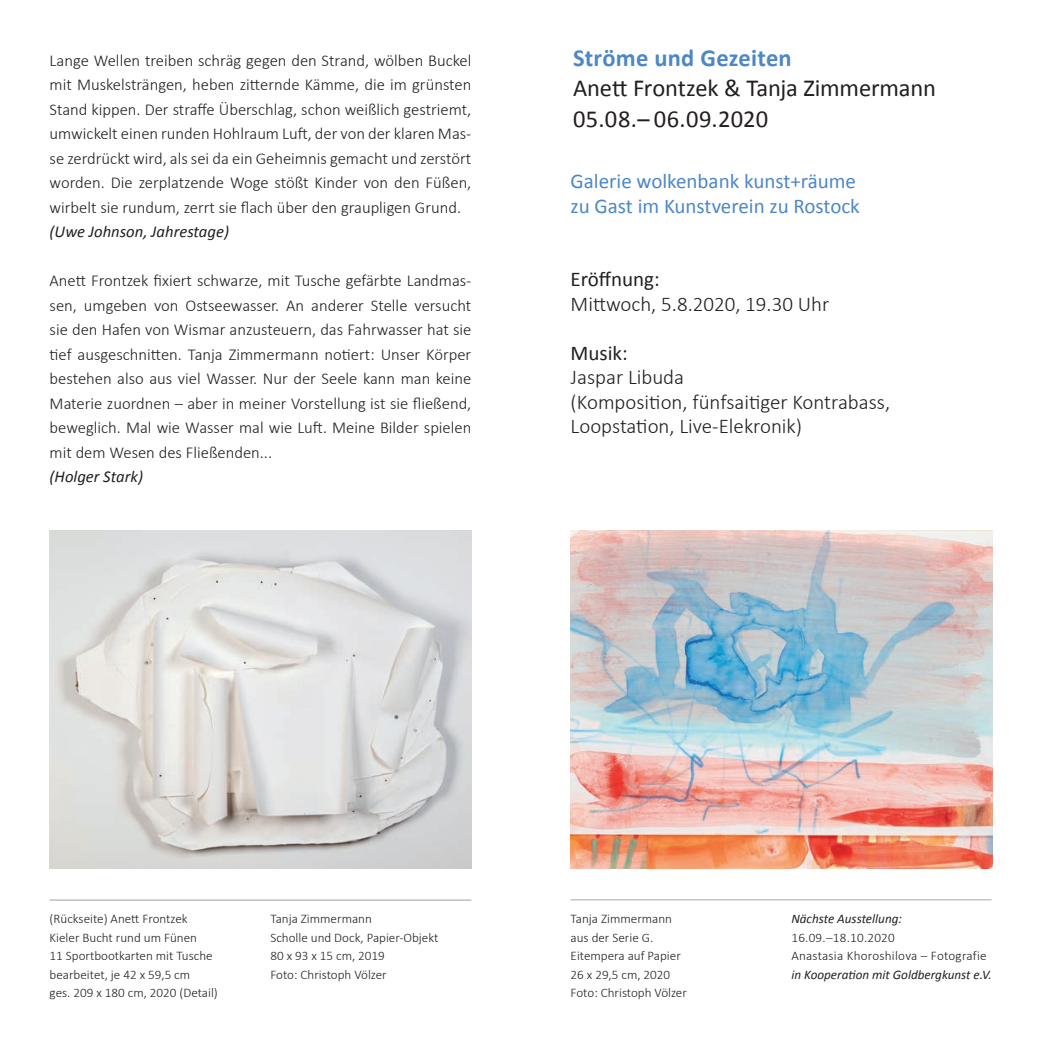
<style>
.page{position:relative;width:1042px;height:1042px;background:#fff}
.page>*{position:absolute;margin:0;border:0;box-sizing:border-box;transform-origin:0 0}
.t1{font:24.5px/30.6px "Calibri";letter-spacing:-.005em;color:#231f20}
.t2{font:700 24.5px "Calibri";letter-spacing:.01em;color:#4d87c6}
.t3{font:300 21px/24.5px "Calibri";color:#231f20}
.t4{font:21px/24.5px "Calibri";color:#4d87c6}
.t5{font:21px "Calibri";color:#231f20}
.t6{font:300 16.62px/24.5px "Calibri";color:#231f20;text-align:justify}
.t7{font:italic 16.62px "Calibri";color:#231f20}
.t8{font:300 13.12px/18.4px "Calibri";color:#231f20}
.t9{font:italic 13.12px "Calibri";color:#231f20}
.t10{font:300 13.12px/18.4px "Calibri";letter-spacing:.02em;color:#231f20}
</style>
<div class="page">
<hr style="left:50px;top:900px;width:421px;height:1px;background:#a0a1a5">
<hr style="left:570px;top:899px;width:421px;height:1px;background:#a8a9ad">
<img style="left:50px;top:531px;width:421px;height:337px">
<img style="left:570px;top:531px;width:422px;height:337px">
<p class="t6" style="left:50px;top:47px;width:423px">Lange Wellen treiben schräg gegen den Strand, wölben Buckel mit Muskelsträngen, heben zitternde Kämme, die im grünsten Stand kippen. Der straffe Überschlag, schon weißlich gestriemt, umwickelt einen runden Hohlraum Luft, der von der klaren Mas&shy;se zerdrückt wird, als sei da ein Geheimnis gemacht und zerstört worden. Die zerplatzende Woge stößt Kinder von den Füßen, wirbelt sie rundum, zerrt sie flach über den graupligen Grund.</p>
<p class="t7" style="left:50px;top:220px;width:181px">(Uwe Johnson, Jahrestage)</p>
<p class="t6" style="left:50px;top:268px;width:423px">Anett Frontzek fixiert schwarze, mit Tusche gefärbte Landmas&shy;sen, umgeben von Ostseewasser. An anderer Stelle versucht sie den Hafen von Wismar anzusteuern, das Fahrwasser hat sie tief ausgeschnitten. Tanja Zimmermann notiert: Unser Körper bestehen also aus viel Wasser. Nur der Seele kann man keine Materie zuordnen – aber in meiner Vorstellung ist sie fließend, beweglich. Mal wie Wasser mal wie Luft. Meine Bilder spielen mit dem Wesen des Fließenden...</p>
<p class="t7" style="left:50px;top:465px;width:95px">(Holger Stark)</p>
<h1 class="t2" style="left:573px;top:42px;width:220px">Ströme und Gezeiten</h1>
<h1 class="t1" style="left:573px;top:73px;width:364px">Anett Frontzek &amp; Tanja Zimmermann<br>05.08.– 06.09.2020</h1>
<p class="t4" style="left:570px;top:169px;width:291px">Galerie wolkenbank kunst+räume zu Gast im Kunstverein zu Rostock</p>
<p class="t5" style="left:570px;top:266px;width:91px">Eröffnung:</p>
<p class="t3" style="left:570px;top:290px;width:260px">Mittwoch, 5.8.2020, 19.30 Uhr</p>
<p class="t5" style="left:570px;top:339px;width:59px">Musik:</p>
<p class="t3" style="left:570px;top:364px;width:321px">Jaspar Libuda<br>(Komposition, fünfsaitiger Kontrabass,<br>Loopstation, Live-Elekronik)</p>
<p class="t8" style="left:50px;top:909px;width:170px">(Rückseite) Anett Frontzek<br>Kieler Bucht rund um Fünen<br>11 Sportbootkarten mit Tusche bearbeitet, je 42 x 59,5 cm<br>ges. 209 x 180 cm, 2020 (Detail)</p>
<p class="t8" style="left:270px;top:909px;width:170px">Tanja Zimmermann<br>Scholle und Dock, Papier-Objekt<br>80 x 93 x 15 cm, 2019<br>Foto: Christoph Völzer</p>
<p class="t8" style="left:570px;top:909px;width:118px">Tanja Zimmermann aus der Serie G.<br>Eitempera auf Papier<br>26 x 29,5 cm, 2020<br>Foto: Christoph Völzer</p>
<p class="t9" style="left:791px;top:910px;width:112px">Nächste Ausstellung:</p>
<p class="t10" style="left:791px;top:927px;width:197px">16.09.–18.10.2020<br>Anastasia Khoroshilova – Fotografie</p>
<p class="t9" style="left:791px;top:965px;width:202px">in Kooperation mit Goldbergkunst e.V.</p>
</div>
